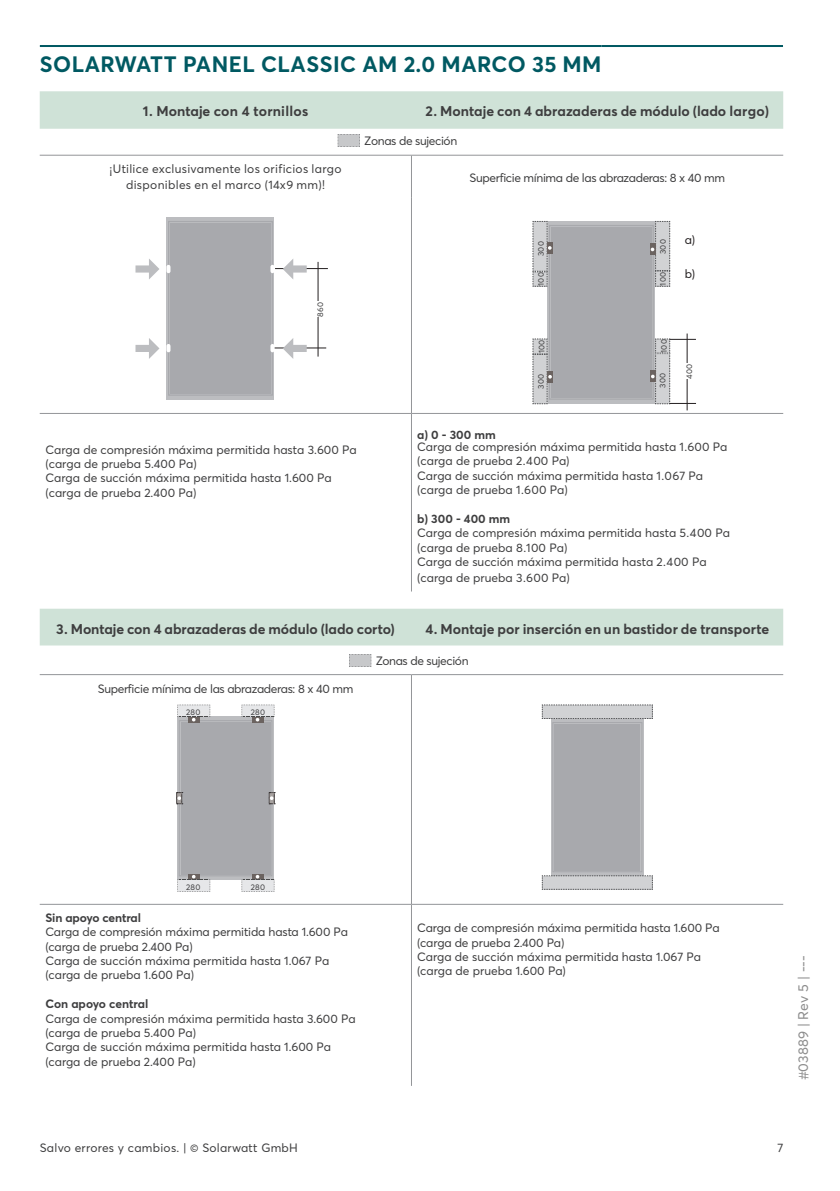
<style>
.page{position:relative;width:840px;height:1191px;background:#fff}
.page>*{position:absolute;margin:0;border:0;box-sizing:border-box;transform-origin:0 0}
.t1{font:700 22px "Averta";letter-spacing:.02em;color:#005962}
.t2{font:700 14px "Averta";color:#3e3e3f}
.t3{font:14px "Averta";color:rgb(25 25 25/.5)}
.t4{font:12px/14.4px "Averta";color:#3e3e3f}
.t5{font:12px "Averta";letter-spacing:-.03em;color:#3e3e3f}
.t6{font:12px/16px "Averta";letter-spacing:.025em;color:#3e3e3f;text-align:center}
.t7{font:700 12px "Averta";color:#3e3e3f}
.t8{font:12px "Averta";letter-spacing:.02em;color:#3e3e3f}
.t9{font:12px "Averta";color:#231f20}
.t10{font:8px "Averta";letter-spacing:.035em;color:#3e3e3f}
</style>
<div class="page">
<hr style="left:40px;top:45px;width:561px;height:2px;background:#005962">
<hr style="left:601px;top:45px;width:181px;height:2px;background:#005962">
<hr style="left:411px;top:155px;width:1px;height:42px;background:#939598">
<hr style="left:411px;top:197px;width:1px;height:216px;background:#939598">
<hr style="left:411px;top:414px;width:1px;height:177px;background:#939598">
<hr style="left:40px;top:413px;width:371px;height:1px;background:#939598">
<hr style="left:411px;top:413px;width:371px;height:1px;background:#939598">
<hr style="left:40px;top:155px;width:371px;height:1px;background:#939598">
<hr style="left:411px;top:155px;width:371px;height:1px;background:#939598">
<svg style="left:40px;top:91px;width:742px;height:56px"></svg>
<hr style="left:274px;top:347px;width:52px;height:1px;background:#231f20">
<hr style="left:317px;top:262px;width:1px;height:94px;background:#231f20">
<div style="left:314px;top:301px;width:12px;height:16px;background:#fff"></div>
<hr style="left:275px;top:268px;width:53px;height:1px;background:#231f20">
<div style="left:166px;top:217px;width:108px;height:182px;background:linear-gradient(to right,#b6b7ba,#b5b6b9)"></div>
<div style="left:168px;top:221px;width:105px;height:175px;border:1px solid #a8a9ad"></div>
<div style="left:170px;top:223px;width:100px;height:170px;background:#a8a9ad"></div>
<svg style="left:282px;top:259px;width:24px;height:20px"></svg>
<svg style="left:135px;top:338px;width:24px;height:21px"></svg>
<svg style="left:282px;top:338px;width:24px;height:21px"></svg>
<svg style="left:135px;top:259px;width:24px;height:20px"></svg>
<svg style="left:270px;top:346px;width:4px;height:4px"></svg>
<svg style="left:166px;top:346px;width:4px;height:4px"></svg>
<svg style="left:270px;top:267px;width:4px;height:4px"></svg>
<svg style="left:166px;top:267px;width:4px;height:4px"></svg>
<div style="left:547px;top:221px;width:108px;height:182px;background:linear-gradient(to right,#b6b7ba,#b5b6b9)"></div>
<div style="left:548px;top:225px;width:105px;height:175px;border:1px solid #a8a9ad"></div>
<div style="left:551px;top:227px;width:100px;height:170px;background:#a8a9ad"></div>
<svg style="left:650px;top:221px;width:20px;height:66px"></svg>
<svg style="left:532px;top:338px;width:19px;height:66px"></svg>
<svg style="left:532px;top:221px;width:19px;height:66px"></svg>
<hr style="left:686px;top:333px;width:1px;height:77px;background:#231f20">
<svg style="left:650px;top:338px;width:45px;height:66px"></svg>
<div style="left:40px;top:608px;width:742px;height:37px;background:#cfe2d7"></div>
<hr style="left:40px;top:904px;width:371px;height:1px;background:#939598">
<hr style="left:411px;top:904px;width:371px;height:1px;background:#939598">
<hr style="left:40px;top:674px;width:371px;height:1px;background:#939598">
<hr style="left:411px;top:674px;width:371px;height:1px;background:#939598">
<svg style="left:411px;top:675px;width:1px;height:24px"></svg>
<hr style="left:411px;top:699px;width:1px;height:205px;background:#939598">
<hr style="left:411px;top:904px;width:1px;height:181px;background:#939598">
<div style="left:177px;top:716px;width:97px;height:163px;background:#bcbdc0"></div>
<div style="left:179px;top:720px;width:93px;height:156px;border:1px solid #a8a9ad"></div>
<div style="left:181px;top:722px;width:89px;height:152px;background:#a8a9ad"></div>
<div style="left:188px;top:874px;width:11px;height:5px;background:#6b6360"></div>
<div style="left:252px;top:874px;width:11px;height:5px;background:#6b6360"></div>
<svg style="left:177px;top:875px;width:33px;height:17px"></svg>
<svg style="left:241px;top:875px;width:34px;height:17px"></svg>
<svg style="left:177px;top:704px;width:33px;height:17px"></svg>
<svg style="left:241px;top:704px;width:34px;height:17px"></svg>
<svg style="left:176px;top:792px;width:7px;height:12px"></svg>
<svg style="left:268px;top:792px;width:7px;height:12px"></svg>
<div style="left:550px;top:718px;width:93px;height:157px;background:#bcbdc0"></div>
<div style="left:552px;top:722px;width:90px;height:150px;border:1px solid #a8a9ad"></div>
<div style="left:554px;top:724px;width:86px;height:146px;background:#a8a9ad"></div>
<svg style="left:541px;top:875px;width:111px;height:15px;background:#c6c7c9"></svg>
<svg style="left:541px;top:704px;width:111px;height:15px;background:#c9c9cb"></svg>
<svg style="left:349px;top:654px;width:22px;height:13px"></svg>
<h1 class="t1" style="left:40px;top:49px;width:562px">SOLARWATT PANEL CLASSIC AM 2.0 MARCO 35 MM</h1>
<p class="t2" style="left:143px;top:101px;width:167px">1. Montaje con 4 tornillos</p>
<p class="t2" style="left:425px;top:101px;width:345px">2. Montaje con 4 abrazaderas de módulo (lado largo)</p>
<p class="t5" style="left:364px;top:133px;width:94px">Zonas de sujeción</p>
<p class="t6" style="left:109px;top:160px;width:233px">¡Utilice exclusivamente los orificios largo disponibles en el marco (14x9 mm)!</p>
<p class="t5" style="left:469px;top:169px;width:257px">Superficie mínima de las abrazaderas: 8 x 40 mm</p>
<p class="t10" style="left:314px;top:317px;width:16px;rotate:-90deg">860</p>
<p class="t4" style="left:45px;top:441px;width:313px">Carga de compresión máxima permitida hasta 3.600 Pa (carga de prueba 5.400 Pa)<br>Carga de succión máxima permitida hasta 1.600 Pa (carga de prueba 2.400 Pa)</p>
<p class="t10" style="left:535px;top:256px;width:17px;rotate:-90deg">300</p>
<p class="t10" style="left:535px;top:286px;width:15px;rotate:-90deg">100</p>
<p class="t10" style="left:657px;top:254px;width:17px;rotate:-90deg">300</p>
<p class="t10" style="left:657px;top:285px;width:15px;rotate:-90deg">100</p>
<p class="t9" style="left:684px;top:231px;width:12px">a)</p>
<p class="t9" style="left:684px;top:265px;width:12px">b)</p>
<p class="t10" style="left:535px;top:353px;width:15px;rotate:-90deg">100</p>
<p class="t10" style="left:658px;top:353px;width:15px;rotate:-90deg">100</p>
<p class="t10" style="left:535px;top:388px;width:17px;rotate:-90deg">300</p>
<p class="t10" style="left:657px;top:387px;width:17px;rotate:-90deg">300</p>
<p class="t10" style="left:683px;top:379px;width:17px;rotate:-90deg">400</p>
<p class="t7" style="left:417px;top:426px;width:80px">a) 0 - 300 mm</p>
<p class="t4" style="left:417px;top:439px;width:311px">Carga de compresión máxima permitida hasta 1.600 Pa (carga de prueba 2.400 Pa)<br>Carga de succión máxima permitida hasta 1.067 Pa (carga de prueba 1.600 Pa)</p>
<p class="t7" style="left:417px;top:510px;width:95px">b) 300 - 400 mm</p>
<p class="t4" style="left:417px;top:525px;width:314px">Carga de compresión máxima permitida hasta 5.400 Pa (carga de prueba 8.100 Pa)<br>Carga de succión máxima permitida hasta 2.400 Pa</p>
<p class="t4" style="left:417px;top:570px;width:154px">(carga de prueba 3.600 Pa)</p>
<p class="t2" style="left:56px;top:619px;width:340px">3. Montaje con 4 abrazaderas de módulo (lado corto)</p>
<p class="t2" style="left:425px;top:619px;width:345px">4. Montaje por inserción en un bastidor de transporte</p>
<p class="t5" style="left:98px;top:680px;width:257px">Superficie mínima de las abrazaderas: 8 x 40 mm</p>
<p class="t10" style="left:186px;top:707px;width:16px">280</p>
<p class="t10" style="left:251px;top:707px;width:16px">280</p>
<p class="t5" style="left:375px;top:653px;width:94px">Zonas de sujeción</p>
<p class="t10" style="left:186px;top:881px;width:16px">280</p>
<p class="t10" style="left:251px;top:881px;width:16px">280</p>
<p class="t7" style="left:45px;top:909px;width:97px">Sin apoyo central</p>
<p class="t4" style="left:45px;top:924px;width:304px">Carga de compresión máxima permitida hasta 1.600 Pa (carga de prueba 2.400 Pa)<br>Carga de succión máxima permitida hasta 1.067 Pa (carga de prueba 1.600 Pa)</p>
<p class="t7" style="left:45px;top:995px;width:104px">Con apoyo central</p>
<p class="t4" style="left:45px;top:1010px;width:312px">Carga de compresión máxima permitida hasta 3.600 Pa (carga de prueba 5.400 Pa)<br>Carga de succión máxima permitida hasta 1.600 Pa (carga de prueba 2.400 Pa)</p>
<p class="t4" style="left:417px;top:920px;width:304px">Carga de compresión máxima permitida hasta 1.600 Pa (carga de prueba 2.400 Pa)<br>Carga de succión máxima permitida hasta 1.067 Pa (carga de prueba 1.600 Pa)</p>
<p class="t3" style="left:792px;top:1080px;width:127px;rotate:-90deg">#03889 | Rev 5 | ---</p>
<p class="t8" style="left:40px;top:1139px;width:259px">Salvo errores y cambios. | © Solarwatt GmbH</p>
<p class="t4" style="left:776px;top:1140px;width:7px">7</p>
</div>
